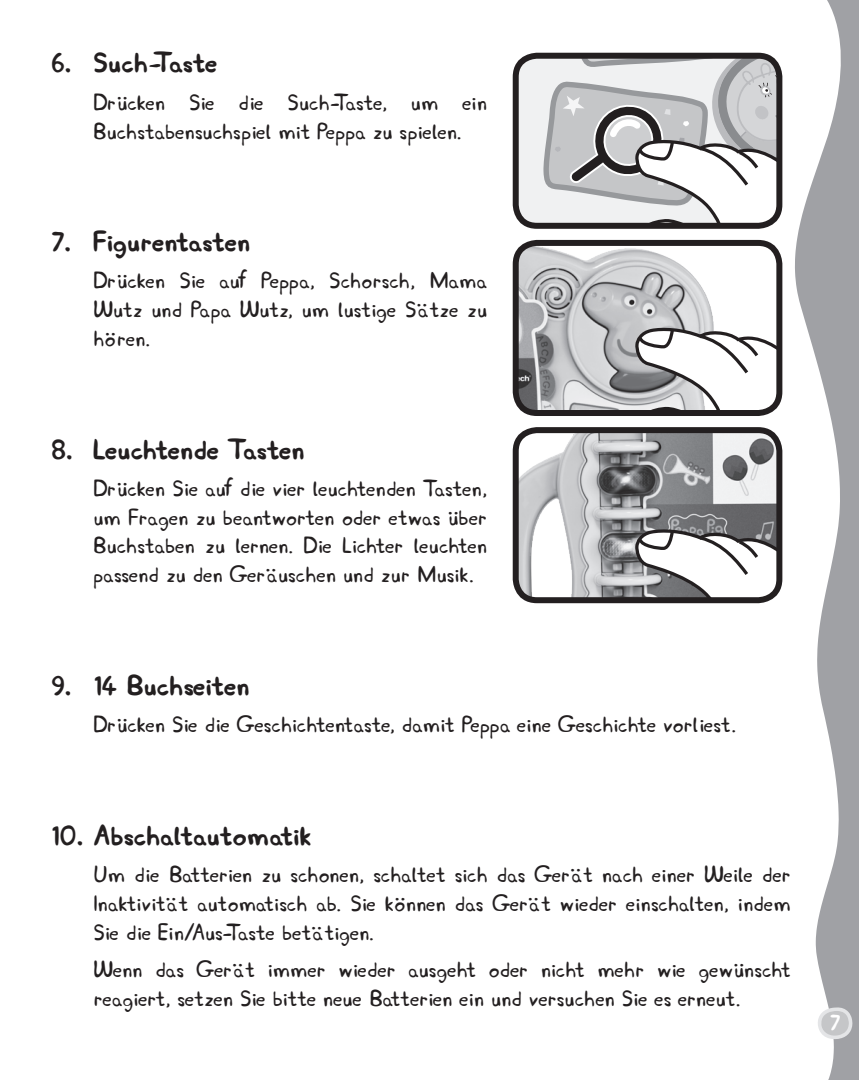
<style>
.page{position:relative;width:859px;height:1080px;background:#fff}
.page>*{position:absolute;margin:0;border:0;box-sizing:border-box;transform-origin:0 0}
.subhead_2{font:700 30px "Peppa";color:#231f20}
.body_text_2{font:24px/28.8px "Peppa";color:#231f20;text-align:justify}
.t1{font:700 24px "Peppa";color:#fff}
</style>
<div class="page">
<svg style="left:795px;top:0;width:64px;height:1080px"></svg>
<svg style="left:816px;top:1007px;width:37px;height:33px"></svg>
<div style="left:516px;top:60px;width:25px;height:162px;background:#f0f1f2"></div>
<svg style="left:541px;top:56px;width:238px;height:166px"></svg>
<div style="left:513px;top:53px;width:269px;height:176px;border:6px solid #231f20;border-radius:21px"></div>
<img style="left:520px;top:247px;width:194px;height:162px">
<svg style="left:634px;top:326px;width:145px;height:83px"></svg>
<div style="left:513px;top:240px;width:269px;height:176px;border:6px solid #231f20;border-radius:21px"></div>
<img style="left:520px;top:434px;width:255px;height:166px">
<svg style="left:634px;top:528px;width:145px;height:72px"></svg>
<div style="left:513px;top:427px;width:269px;height:176px;border:6px solid #231f20;border-radius:21px"></div>
<p class="subhead_2" style="left:51px;top:44px;width:168px">6. Such-Taste</p>
<p class="body_text_2" style="left:94px;top:88px;width:395px">Drücken Sie die Such-Taste, um ein<br>Buchstabensuchspiel mit Peppa zu spielen.</p>
<p class="subhead_2" style="left:51px;top:223px;width:201px">7. Figurentasten</p>
<p class="body_text_2" style="left:94px;top:266px;width:395px">Drücken Sie auf Peppa, Schorsch, Mama Wutz und Papa Wutz, um lustige Sätze zu hören.</p>
<p class="subhead_2" style="left:51px;top:430px;width:256px">8. Leuchtende Tasten</p>
<p class="body_text_2" style="left:94px;top:474px;width:395px">Drücken Sie auf die vier leuchtenden Tasten, um Fragen zu beantworten oder etwas über Buchstaben zu lernen. Die Lichter leuchten passend zu den Geräuschen und zur Musik.</p>
<p class="subhead_2" style="left:51px;top:666px;width:200px">9. 14 Buchseiten</p>
<p class="body_text_2" style="left:94px;top:710px;width:644px">Drücken Sie die Geschichtentaste, damit Peppa eine Geschichte vorliest.</p>
<p class="subhead_2" style="left:51px;top:816px;width:262px">10. Abschaltautomatik</p>
<p class="body_text_2" style="left:94px;top:860px;width:699px">Um die Batterien zu schonen, schaltet sich das Gerät nach einer Weile der Inaktivität automatisch ab. Sie können das Gerät wieder einschalten, indem Sie die Ein/Aus-Taste betätigen.</p>
<p class="body_text_2" style="left:94px;top:955px;width:699px">Wenn das Gerät immer wieder ausgeht oder nicht mehr wie gewünscht reagiert, setzen Sie bitte neue Batterien ein und versuchen Sie es erneut.</p>
<p class="t1" style="left:830px;top:1007px;width:13px">7</p>
</div>
